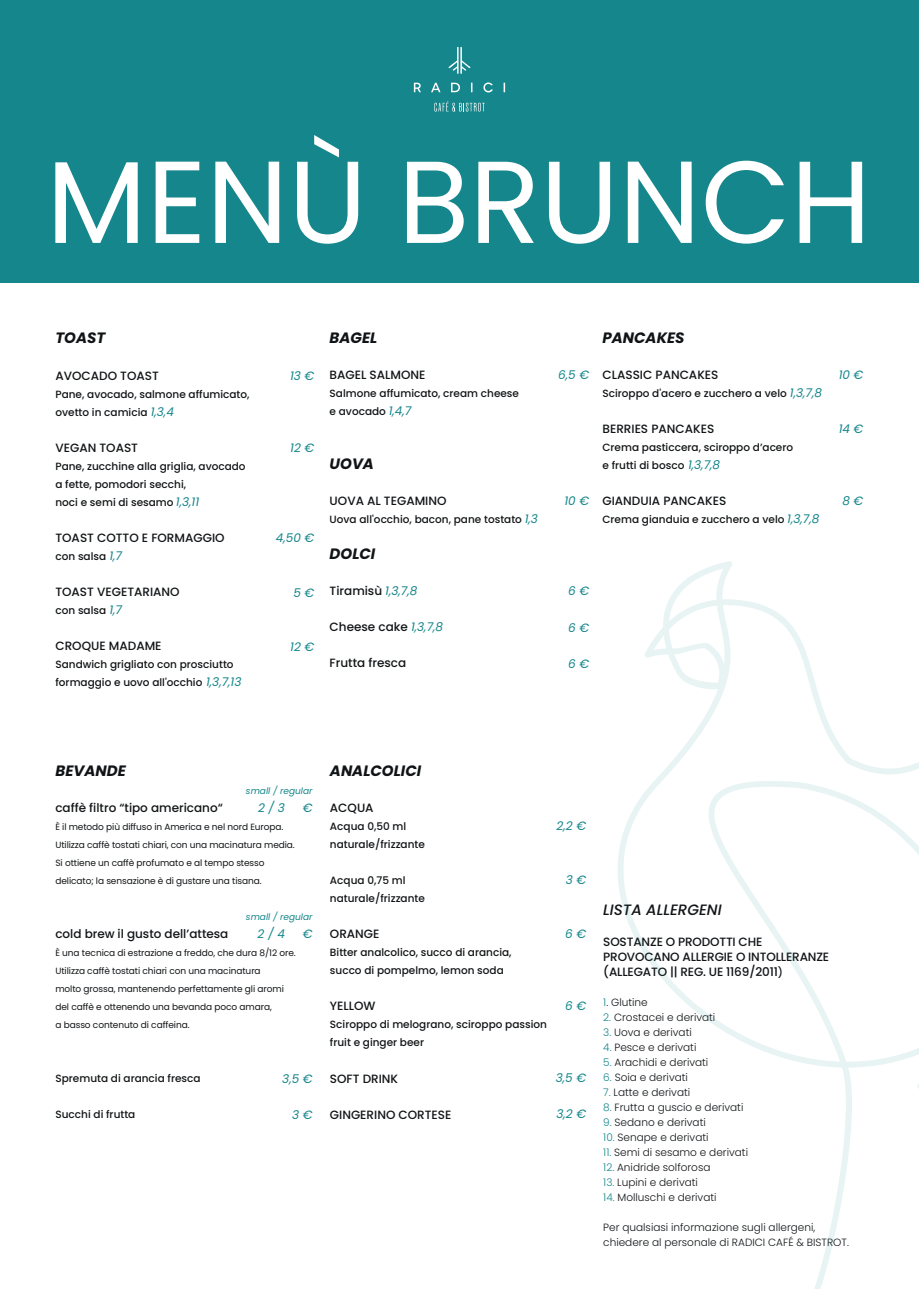
<style>
.page{position:relative;width:919px;height:1289px;background:#fff}
.page>*{position:absolute;margin:0;border:0;box-sizing:border-box;transform-origin:0 0}
.t1{font:116.4px "Poppins";color:#fff}
.t2{font:italic 700 15px "Poppins";color:#111416}
.t3{font:italic 500 15px "Poppins";color:#111416}
.t4{font:500 12px/15px "Poppins";color:#111416}
.t5{font:italic 12px "Poppins";color:#15868b}
.t6{font:500 10.5px/18px "Poppins";color:#111416}
.t7{font:300 10.5px/15px "Poppins";color:#111416}
.t8{font:9px/18px "Poppins";letter-spacing:-.01em;color:#111416}
.t9{font:italic 9px "Poppins";color:#15868b}
.s1{font-weight:400;font-style:italic;font-size:12px;color:#15868b}
.s2{font-weight:400;font-style:italic;color:#15868b}
.s3{font-size:10.5px}
.s4{color:#15868b}
</style>
<div class="page">
<div style="left:0;top:0;width:918px;height:283px;background:#15868b"></div>
<svg style="left:448px;top:47px;width:22px;height:27px"></svg>
<svg style="left:414px;top:82px;width:91px;height:10px"></svg>
<svg style="left:434px;top:101px;width:51px;height:11px"></svg>
<svg style="left:618px;top:561px;width:300px;height:727px"></svg>
<h1 class="t1" style="left:46px;top:135px;width:826px">MENÙ BRUNCH</h1>
<h2 class="t2" style="left:55px;top:329px;width:51px">TOAST</h2>
<p class="t4" style="left:55px;top:368px;width:105px">AVOCADO TOAST</p>
<p class="t6" style="left:55px;top:385px;width:196px">Pane, avocado, salmone affumicato, ovetto in camicia <span class="s1">1,3,4</span></p>
<p class="t4" style="left:55px;top:440px;width:84px">VEGAN TOAST</p>
<p class="t6" style="left:55px;top:457px;width:192px">Pane, zucchine alla griglia, avocado a fette, pomodori secchi,<br>noci e semi di sesamo <span class="s1">1,3,11</span></p>
<p class="t4" style="left:55px;top:530px;width:171px">TOAST COTTO E FORMAGGIO</p>
<p class="t6" style="left:55px;top:547px;width:68px">con salsa <span class="s1">1,7</span></p>
<p class="t4" style="left:55px;top:584px;width:126px">TOAST VEGETARIANO</p>
<p class="t6" style="left:55px;top:601px;width:68px">con salsa <span class="s1">1,7</span></p>
<p class="t4" style="left:55px;top:638px;width:108px">CROQUE MADAME</p>
<p class="t6" style="left:55px;top:655px;width:188px">Sandwich grigliato con prosciutto formaggio e uovo all'occhio <span class="s1">1,3,7,13</span></p>
<p class="t5" style="left:290px;top:369px;width:26px">13 €</p>
<p class="t5" style="left:290px;top:441px;width:26px">12 €</p>
<p class="t5" style="left:276px;top:531px;width:40px">4,50 €</p>
<p class="t5" style="left:293px;top:585px;width:22px">5 €</p>
<p class="t5" style="left:290px;top:639px;width:26px">12 €</p>
<h2 class="t2" style="left:329px;top:329px;width:49px">BAGEL</h2>
<p class="t4" style="left:329px;top:367px;width:97px">BAGEL SALMONE</p>
<p class="t6" style="left:329px;top:384px;width:191px">Salmone affumicato, cream cheese e avocado <span class="s1">1,4,7</span></p>
<h2 class="t2" style="left:329px;top:455px;width:46px">UOVA</h2>
<p class="t4" style="left:329px;top:493px;width:118px">UOVA AL TEGAMINO</p>
<p class="t6" style="left:329px;top:510px;width:210px">Uova all'occhio, bacon, pane tostato <span class="s1">1,3</span></p>
<h2 class="t2" style="left:329px;top:545px;width:47px">DOLCI</h2>
<p class="t4" style="left:329px;top:583px;width:89px">Tiramisù <span class="s2">1,3,7,8</span></p>
<p class="t4" style="left:329px;top:619px;width:115px">Cheese cake <span class="s2">1,3,7,8</span></p>
<p class="t4" style="left:329px;top:655px;width:78px">Frutta fresca</p>
<p class="t5" style="left:558px;top:368px;width:32px">6,5 €</p>
<p class="t5" style="left:564px;top:494px;width:26px">10 €</p>
<h2 class="t2" style="left:602px;top:329px;width:84px">PANCAKES</h2>
<p class="t4" style="left:602px;top:367px;width:117px">CLASSIC PANCAKES</p>
<p class="t6" style="left:602px;top:384px;width:221px">Sciroppo d'acero e zucchero a velo <span class="s1">1,3,7,8</span></p>
<p class="t4" style="left:602px;top:421px;width:113px">BERRIES PANCAKES</p>
<p class="t6" style="left:602px;top:438px;width:192px">Crema pasticcera, sciroppo d’acero e frutti di bosco <span class="s1">1,3,7,8</span></p>
<p class="t4" style="left:602px;top:493px;width:125px">GIANDUIA PANCAKES</p>
<p class="t6" style="left:602px;top:510px;width:218px">Crema gianduia e zucchero a velo <span class="s1">1,3,7,8</span></p>
<p class="t5" style="left:838px;top:368px;width:26px">10 €</p>
<p class="t5" style="left:838px;top:422px;width:26px">14 €</p>
<p class="t5" style="left:842px;top:494px;width:22px">8 €</p>
<p class="t5" style="left:568px;top:584px;width:22px">6 €</p>
<p class="t5" style="left:568px;top:620px;width:22px">6 €</p>
<p class="t5" style="left:568px;top:656px;width:22px">6 €</p>
<h2 class="t2" style="left:55px;top:762px;width:72px">BEVANDE</h2>
<p class="t4" style="left:55px;top:800px;width:169px">caffè filtro “tipo americano“</p>
<p class="t8" style="left:55px;top:818px;width:241px">È il metodo più diffuso in America e nel nord Europa.<br>Utilizza caffè tostati chiari, con una macinatura media.<br>Si ottiene un caffè profumato e al tempo stesso delicato; la sensazione è di gustare una tisana.</p>
<p class="t9" style="left:246px;top:786px;width:68px">small / regular</p>
<p class="t5" style="left:258px;top:801px;width:28px">2 / 3</p>
<p class="t5" style="left:303px;top:801px;width:11px">€</p>
<p class="t9" style="left:246px;top:912px;width:68px">small / regular</p>
<p class="t5" style="left:257px;top:927px;width:29px">2 / 4</p>
<p class="t5" style="left:303px;top:927px;width:11px">€</p>
<p class="t4" style="left:55px;top:926px;width:174px">cold brew il gusto dell’attesa</p>
<p class="t8" style="left:55px;top:944px;width:242px">È una tecnica di estrazione a freddo, che dura 8/12 ore.<br>Utilizza caffè tostati chiari con una macinatura<br>molto grossa, mantenendo perfettamente gli aromi del caffè e ottenendo una bevanda poco amara,<br>a basso contenuto di caffeina.</p>
<p class="t6" style="left:55px;top:1069px;width:147px">Spremuta di arancia fresca</p>
<p class="t6" style="left:55px;top:1105px;width:81px">Succhi di frutta</p>
<p class="t5" style="left:282px;top:1071px;width:32px">3,5 €</p>
<p class="t5" style="left:292px;top:1107px;width:22px">3 €</p>
<h2 class="t2" style="left:330px;top:762px;width:93px">ANALCOLICI</h2>
<p class="t4" style="left:330px;top:800px;width:45px">ACQUA</p>
<p class="t6" style="left:330px;top:817px;width:96px">Acqua 0,50 ml naturale/frizzante</p>
<p class="t6" style="left:330px;top:871px;width:96px">Acqua 0,75 ml naturale/frizzante</p>
<p class="t4" style="left:330px;top:926px;width:51px">ORANGE</p>
<p class="t6" style="left:330px;top:943px;width:183px">Bitter analcolico, succo di arancia, succo di pompelmo, lemon soda</p>
<p class="t4" style="left:330px;top:998px;width:47px">YELLOW</p>
<p class="t6" style="left:330px;top:1015px;width:218px">Sciroppo di melograno, sciroppo passion fruit e ginger beer</p>
<p class="t4" style="left:330px;top:1070px;width:70px">SOFT DRINK</p>
<p class="t4" style="left:330px;top:1106px;width:123px">GINGERINO CORTESE</p>
<p class="t5" style="left:556px;top:818px;width:31px">2,2 €</p>
<p class="t5" style="left:565px;top:872px;width:22px">3 €</p>
<p class="t5" style="left:565px;top:926px;width:22px">6 €</p>
<p class="t5" style="left:565px;top:998px;width:22px">6 €</p>
<p class="t5" style="left:555px;top:1070px;width:32px">3,5 €</p>
<p class="t5" style="left:556px;top:1106px;width:31px">3,2 €</p>
<h2 class="t3" style="left:603px;top:901px;width:120px">LISTA ALLERGENI</h2>
<p class="t4" style="left:603px;top:933px;width:227px">SOSTANZE O PRODOTTI CHE<br>PROVOCANO ALLERGIE O INTOLLERANZE (ALLEGATO || REG. UE 1169/2011<span class="s3">)</span></p>
<p class="t7" style="left:603px;top:994px;width:46px"><span class="s4">1</span>. Glutine</p>
<p class="t7" style="left:603px;top:1009px;width:114px"><span class="s4">2.</span> Crostacei e derivati</p>
<p class="t7" style="left:603px;top:1024px;width:90px"><span class="s4">3.</span> Uova e derivati</p>
<p class="t7" style="left:603px;top:1039px;width:95px"><span class="s4">4.</span> Pesce e derivati</p>
<p class="t7" style="left:603px;top:1054px;width:107px"><span class="s4">5.</span> Arachidi e derivati</p>
<p class="t7" style="left:603px;top:1069px;width:86px"><span class="s4">6.</span> Soia e derivati</p>
<p class="t7" style="left:603px;top:1084px;width:88px"><span class="s4">7.</span> Latte e derivati</p>
<p class="t7" style="left:603px;top:1099px;width:142px"><span class="s4">8.</span> Frutta a guscio e derivati</p>
<p class="t7" style="left:603px;top:1114px;width:104px"><span class="s4">9.</span> Sedano e derivati</p>
<p class="t7" style="left:603px;top:1129px;width:107px"><span class="s4">10.</span> Senape e derivati</p>
<p class="t7" style="left:603px;top:1144px;width:146px"><span class="s4">11.</span> Semi di sesamo e derivati</p>
<p class="t7" style="left:603px;top:1159px;width:109px"><span class="s4">12.</span> Anidride solforosa</p>
<p class="t7" style="left:603px;top:1174px;width:96px"><span class="s4">13.</span> Lupini e derivati</p>
<p class="t7" style="left:603px;top:1189px;width:115px"><span class="s4">14.</span> Molluschi e derivati</p>
<p class="t7" style="left:603px;top:1219px;width:247px">Per qualsiasi informazione sugli allergeni, chiedere al personale di RADICI CAFÉ &amp; BISTROT.</p>
</div>
